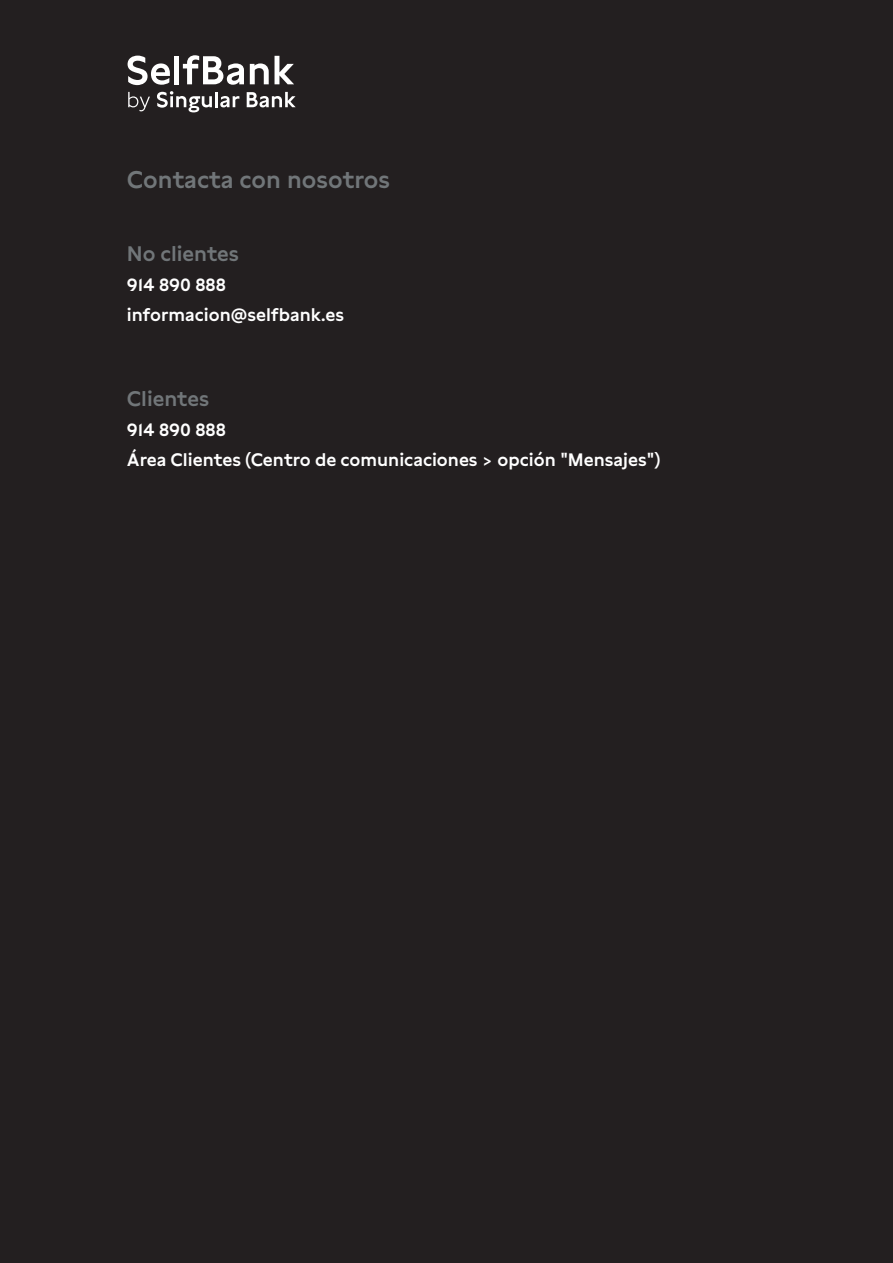
<style>
.page{position:relative;width:893px;height:1263px;background:#231f20}
.page>*{position:absolute;margin:0;border:0;box-sizing:border-box;transform-origin:0 0}
.t1{font:600 24px "Lynstone";color:#717679}
.t2{font:600 21px "Lynstone";color:#717679}
.t3{font:600 18px "Lynstone";color:#fff}
</style>
<div class="page">
<svg style="left:128px;top:92px;width:22px;height:19px"></svg>
<svg style="left:157px;top:91px;width:55px;height:21px"></svg>
<hr style="left:215px;top:92px;width:3px;height:15px;background:#fff">
<svg style="left:220px;top:96px;width:19px;height:11px"></svg>
<svg style="left:247px;top:92px;width:49px;height:15px"></svg>
<svg style="left:128px;top:56px;width:42px;height:29px"></svg>
<hr style="left:175px;top:56px;width:4px;height:28px;background:#fff">
<svg style="left:183px;top:55px;width:61px;height:30px"></svg>
<svg style="left:250px;top:63px;width:19px;height:21px"></svg>
<svg style="left:275px;top:56px;width:19px;height:28px"></svg>
<p class="t1" style="left:127px;top:161px;width:265px">Contacta con nosotros</p>
<p class="t2" style="left:127px;top:237px;width:114px">No clientes</p>
<p class="t3" style="left:127px;top:271px;width:100px">914 890 888</p>
<p class="t3" style="left:127px;top:301px;width:219px">informacion@selfbank.es</p>
<p class="t2" style="left:127px;top:382px;width:84px">Clientes</p>
<p class="t3" style="left:127px;top:416px;width:100px">914 890 888</p>
<p class="t3" style="left:127px;top:446px;width:535px">Área Clientes (Centro de comunicaciones &gt; opción "Mensajes")</p>
</div>
